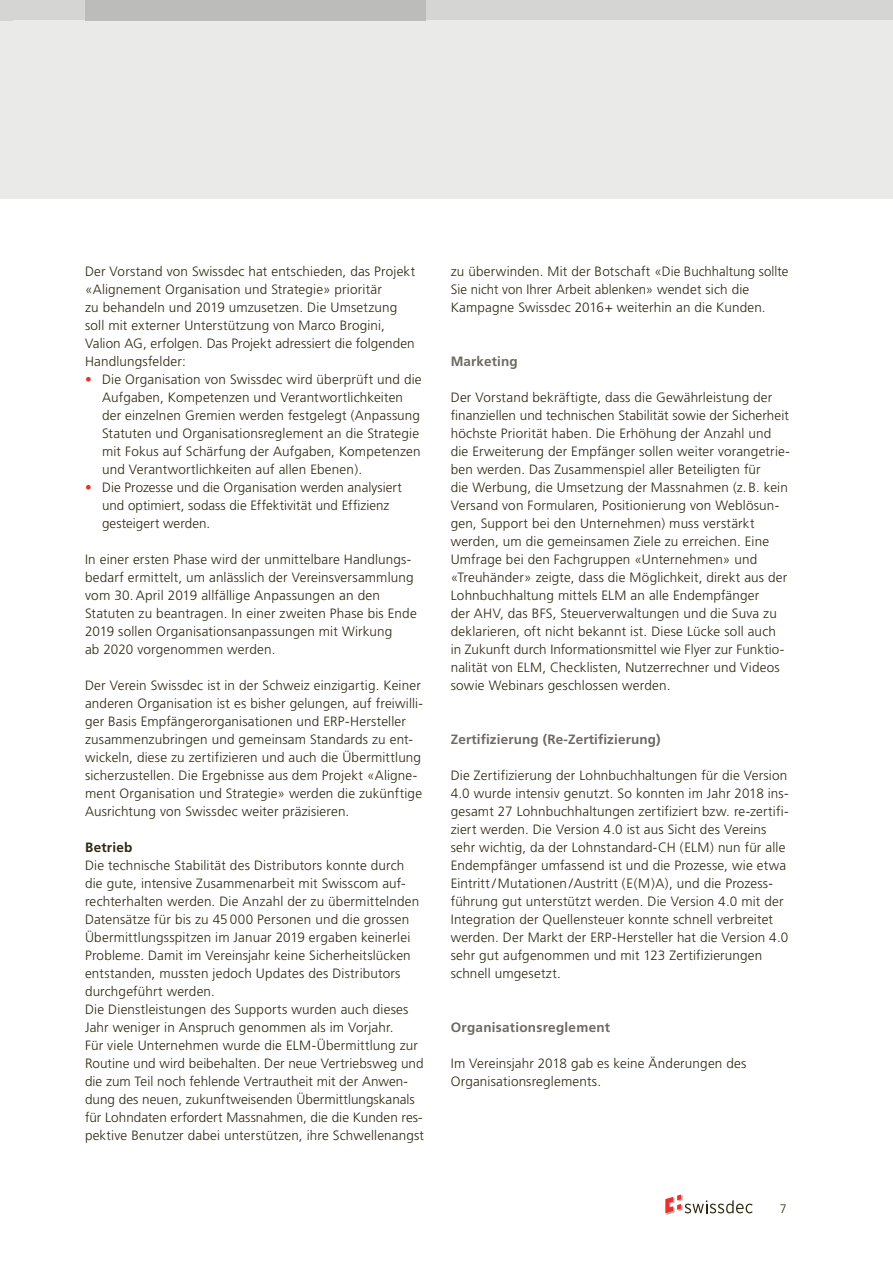
<style>
.page{position:relative;width:893px;height:1263px;background:#fff}
.page>*{position:absolute;margin:0;border:0;box-sizing:border-box;transform-origin:0 0}
.t1{font:300 13.5px/18px "Frutiger";letter-spacing:.01em;color:#2f2912}
.t2{font:700 13.5px "Frutiger";letter-spacing:.01em;color:#6d6a63}
.t3{font:700 13.5px "Frutiger";letter-spacing:.02em;color:#2f2912}
.t4{font:300 12.3px "Frutiger";color:#2f2912}
.s1{font-family:"Frutiger LT Std";color:#e5342f}
</style>
<div class="page">
<div style="left:0;top:0;width:893px;height:199px;background:#eaeae9"></div>
<div style="left:0;top:0;width:893px;height:20px;background:#d5d5d4"></div>
<svg style="left:665px;top:1194px;width:88px;height:19px"></svg>
<div style="left:85px;top:0;width:340px;height:20px;background:#bcbcba"></div>
<p class="t1" style="left:85px;top:262px;width:332px">Der Vorstand von Swissdec hat entschieden, das Projekt «Alignement Organisation und Strategie» prioritär<br>zu behandeln und 2019 umzusetzen. Die Umsetzung soll mit externer Unterstützung von Marco Brogini, Valion AG, erfolgen. Das Projekt adressiert die folgenden Handlungsfelder:</p>
<p class="t1" style="left:102px;top:370px;width:321px;text-indent:-17px"><span class="s1">•</span> Die Organisation von Swissdec wird überprüft und die Aufgaben, Kompetenzen und Verantwortlichkeiten der einzelnen Gremien werden festgelegt (Anpassung Statuten und Organisationsreglement an die Strategie mit Fokus auf Schärfung der Aufgaben, Kompetenzen und Verantwortlichkeiten auf allen Ebenen).</p>
<p class="t1" style="left:102px;top:478px;width:301px;text-indent:-17px"><span class="s1">•</span> Die Prozesse und die Organisation werden analysiert und optimiert, sodass die Effektivität und Effizienz gesteigert werden.</p>
<p class="t1" style="left:85px;top:550px;width:333px">In einer ersten Phase wird der unmittelbare Handlungs&shy;bedarf ermittelt, um anlässlich der Vereinsversammlung vom 30.April 2019 allfällige Anpassungen an den Statuten zu beantragen. In einer zweiten Phase bis Ende 2019 sollen Organisationsanpassungen mit Wirkung<br>ab 2020 vorgenommen werden.</p>
<p class="t1" style="left:85px;top:676px;width:340px">Der Verein Swissdec ist in der Schweiz einzigartig. Keiner anderen Organisation ist es bisher gelungen, auf freiwilli&shy;ger Basis Empfängerorganisationen und ERP-Hersteller zusammenzubringen und gemeinsam Standards zu ent&shy;wickeln, diese zu zertifizieren und auch die Übermittlung sicherzustellen. Die Ergebnisse aus dem Projekt «Aligne&shy;ment Organisation und Strategie» werden die zukünftige Ausrichtung von Swissdec weiter präzisieren.</p>
<p class="t3" style="left:85px;top:839px;width:49px">Betrieb</p>
<p class="t1" style="left:85px;top:856px;width:341px">Die technische Stabilität des Distributors konnte durch die gute, intensive Zusammenarbeit mit Swisscom auf&shy;rechterhalten werden. Die Anzahl der zu übermittelnden Datensätze für bis zu 45 000 Personen und die grossen Übermittlungsspitzen im Januar 2019 ergaben keinerlei Probleme. Damit im Vereinsjahr keine Sicherheitslücken entstanden, mussten jedoch Updates des Distributors durchgeführt werden.<br>Die Dienstleistungen des Supports wurden auch dieses Jahr weniger in Anspruch genommen als im Vorjahr.<br>Für viele Unternehmen wurde die ELM-Übermittlung zur Routine und wird beibehalten. Der neue Vertriebsweg und die zum Teil noch fehlende Vertrautheit mit der Anwen&shy;dung des neuen, zukunftweisenden Übermittlungskanals für Lohndaten erfordert Massnahmen, die die Kunden res&shy;pektive Benutzer dabei unterstützen, ihre Schwellenangst</p>
<p class="t1" style="left:451px;top:262px;width:339px">zu überwinden. Mit der Botschaft «Die Buchhaltung sollte<br>Sie nicht von Ihrer Arbeit ablenken» wendet sich die<br>Kampagne Swissdec 2016+ weiterhin an die Kunden.</p>
<p class="t2" style="left:451px;top:353px;width:69px">Marketing</p>
<p class="t1" style="left:451px;top:388px;width:341px">Der Vorstand bekräftigte, dass die Gewährleistung der finanziellen und technischen Stabilität sowie der Sicherheit höchste Priorität haben. Die Erhöhung der Anzahl und die Erweiterung der Empfänger sollen weiter vorangetrie&shy;ben werden. Das Zusammenspiel aller Beteiligten für<br>die Werbung, die Umsetzung der Massnahmen (z.B. kein Versand von Formularen, Positionierung von Weblösun&shy;gen, Support bei den Unternehmen) muss verstärkt werden, um die gemeinsamen Ziele zu erreichen. Eine Umfrage bei den Fachgruppen «Unternehmen» und «Treuhänder» zeigte, dass die Möglichkeit, direkt aus der Lohnbuchhaltung mittels ELM an alle Endempfänger<br>der AHV, das BFS, Steuerverwaltungen und die Suva zu deklarieren, oft nicht bekannt ist. Diese Lücke soll auch<br>in Zukunft durch Informationsmittel wie Flyer zur Funktio&shy;nalität von ELM, Checklisten, Nutzerrechner und Videos sowie Webinars geschlossen werden.</p>
<p class="t2" style="left:451px;top:731px;width:212px">Zertifizierung (Re-Zertifizierung)</p>
<p class="t1" style="left:451px;top:766px;width:339px">Die Zertifizierung der Lohnbuchhaltungen für die Version 4.0 wurde intensiv genutzt. So konnten im Jahr 2018 ins&shy;gesamt 27 Lohnbuchhaltungen zertifiziert bzw. re-zertifi&shy;ziert werden. Die Version 4.0 ist aus Sicht des Vereins sehr wichtig, da der Lohnstandard-CH (ELM) nun für alle Endempfänger umfassend ist und die Prozesse, wie etwa Eintritt/Mutationen /Austritt (E(M)A), und die Prozess&shy;führung gut unterstützt werden. Die Version 4.0 mit der Integration der Quellensteuer konnte schnell verbreitet werden. Der Markt der ERP-Hersteller hat die Version 4.0 sehr gut aufgenommen und mit 123 Zertifizierungen schnell umgesetzt.</p>
<p class="t2" style="left:451px;top:1019px;width:161px">Organisationsreglement</p>
<p class="t1" style="left:451px;top:1054px;width:297px">Im Vereinsjahr 2018 gab es keine Änderungen des<br>Organisationsreglements.</p>
<p class="t4" style="left:780px;top:1201px;width:8px">7</p>
</div>
